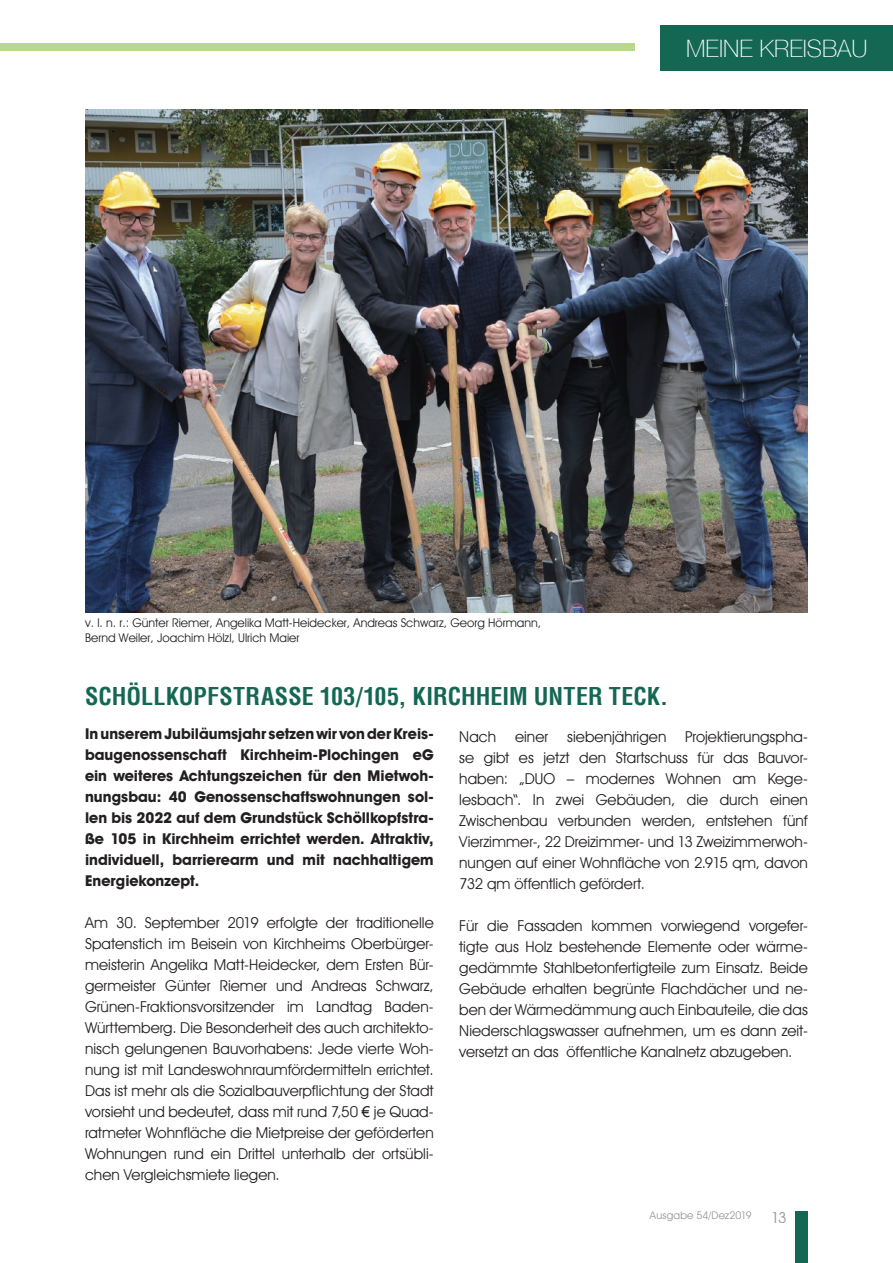
<style>
.page{position:relative;width:893px;height:1263px;background:#fff}
.page>*{position:absolute;margin:0;border:0;box-sizing:border-box;transform-origin:0 0}
.t1{font:700 condensed 24px "Helvetica";letter-spacing:.005em;color:#146853}
.t2{font:100 24px "Helve Nue";color:#fff}
.t3{font:15px/21px "Avant Guard Regular SWFTE";letter-spacing:.005em;color:#231f20;text-align:justify}
.t4{font:15px/21px "Avant Guard Bold SWFTE";color:#231f20;text-align:justify}
.t5{font:15px "Avant Guard Regular SWFTE";color:#939598}
.t6{font:12px/14.4px "Avant Guard Regular SWFTE";color:#231f20}
.t7{font:10.5px "Avant Guard Regular SWFTE";letter-spacing:.015em;color:#939598}
.s1{font-family:"Arial Unicode MS"}
</style>
<div class="page">
<img style="left:85px;top:109px;width:723px;height:503px">
<div style="left:0;top:44px;width:635px;height:7px;background:#b8d989"></div>
<div style="left:661px;top:26px;width:232px;height:45px;background:#146853"></div>
<div style="left:796px;top:1212px;width:12px;height:51px;background:#146853"></div>
<h1 class="t2" style="left:686px;top:33px;width:183px">MEINE KREISBAU</h1>
<p class="t6" style="left:85px;top:616px;width:458px">v. l. n. r.: Günter Riemer, Angelika Matt-Heidecker, Andreas Schwarz, Georg Hörmann,<br>Bernd Weiler, Joachim Hölzl, Ulrich Maier</p>
<h1 class="t1" style="left:85px;top:681px;width:585px">SCHÖLLKOPFSTRASSE 103/105, KIRCHHEIM UNTER TECK.</h1>
<p class="t4" style="left:85px;top:723px;width:350px">In unserem Jubiläumsjahr setzen wir von der Kreis&shy;baugenossenschaft Kirchheim-Plochingen eG ein weiteres Achtungszeichen für den Mietwoh&shy;nungsbau: 40 Genossenschaftswohnungen sol&shy;len bis 2022 auf dem Grundstück Schöllkopfstra&shy;ße 105 in Kirchheim errichtet werden. Attraktiv, individuell, barrierearm und mit nachhaltigem Energiekonzept.</p>
<p class="t3" style="left:85px;top:912px;width:350px">Am 30. September 2019 erfolgte der traditionelle Spatenstich im Beisein von Kirchheims Oberbürger&shy;meisterin Angelika Matt-Heidecker, dem Ersten Bür&shy;germeister Günter Riemer und Andreas Schwarz, Grünen-Fraktionsvorsitzender im Landtag Baden-Württemberg. Die Besonderheit des auch architekto&shy;nisch gelungenen Bauvorhabens: Jede vierte Woh&shy;nung ist mit Landeswohnraumfördermitteln errichtet.<br>Das ist mehr als die Sozialbauverpflichtung der Stadt vorsieht und bedeutet, dass mit rund 7,50 <span class="s1">€</span> je Quad&shy;ratmeter Wohnfläche die Mietpreise der geförderten Wohnungen rund ein Drittel unterhalb der ortsübli&shy;chen Vergleichsmiete liegen.</p>
<p class="t3" style="left:459px;top:726px;width:38px">Nach</p>
<p class="t3" style="left:515px;top:726px;width:35px">einer</p>
<p class="t3" style="left:567px;top:726px;width:101px">siebenjährigen</p>
<p class="t3" style="left:459px;top:726px;width:350px;text-indent:226px">Projektierungspha&shy;se gibt es jetzt den Startschuss für das Bauvor&shy;haben: „DUO – modernes Wohnen am Kege&shy;lesbach“. In zwei Gebäuden, die durch einen Zwischenbau verbunden werden, entstehen fünf Vierzimmer-, 22 Dreizimmer- und 13 Zweizimmerwoh&shy;nungen auf einer Wohnfläche von 2.915 qm, davon 732 qm öffentlich gefördert.</p>
<p class="t3" style="left:459px;top:915px;width:350px">Für die Fassaden kommen vorwiegend vorgefer&shy;tigte aus Holz bestehende Elemente oder wärme&shy;gedämmte Stahlbetonfertigteile zum Einsatz. Beide Gebäude erhalten begrünte Flachdächer und ne&shy;ben der Wärmedämmung auch Einbauteile, die das Niederschlagswasser aufnehmen, um es dann zeit&shy;versetzt an das öffentliche Kanalnetz abzugeben.</p>
<p class="t7" style="left:650px;top:1209px;width:103px">Ausgabe 54/Dez2019</p>
<p class="t5" style="left:771px;top:1208px;width:17px">13</p>
</div>
